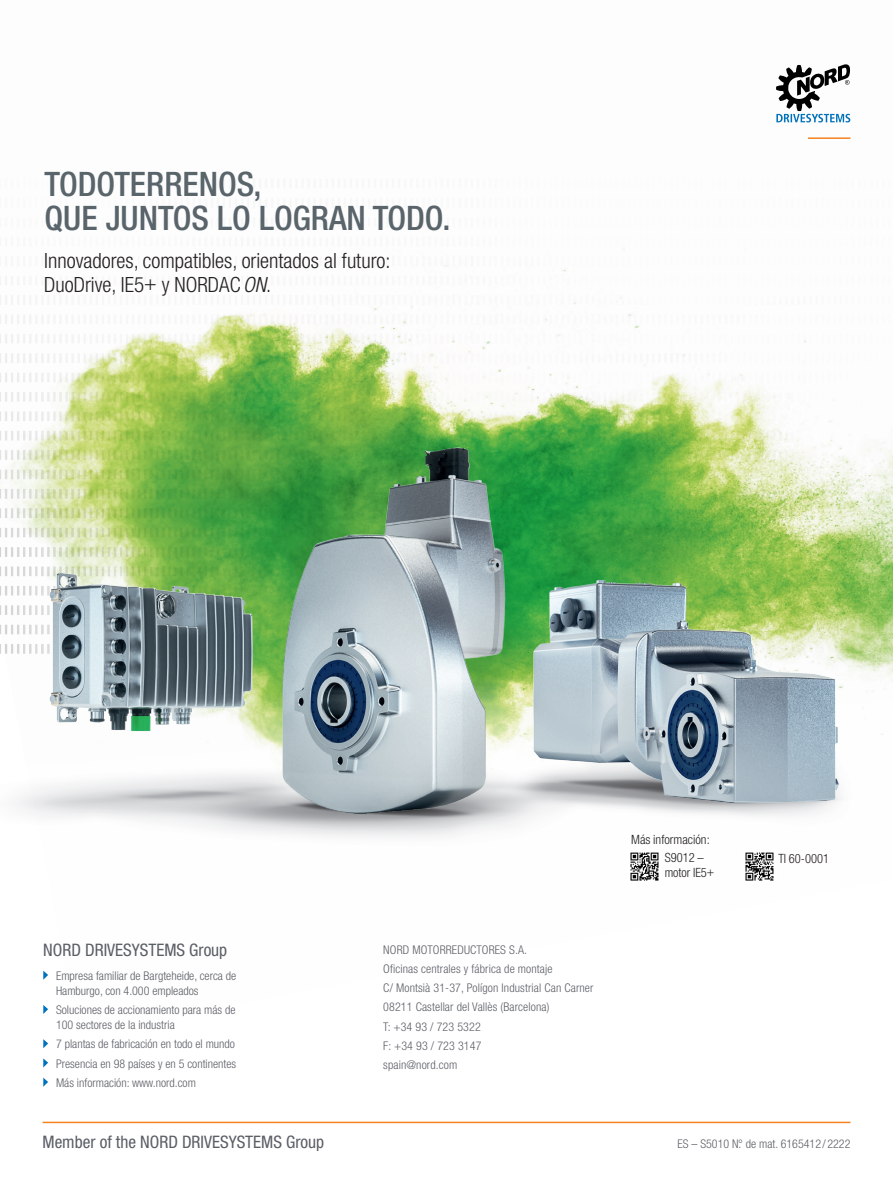
<style>
.page{position:relative;width:893px;height:1188px;background:#fff}
.page>*{position:absolute;margin:0;border:0;box-sizing:border-box;transform-origin:0 0}
.t1{font:500 condensed 33.75px/33.8px "Helvetica Neue LT Std";color:#59646b}
.t2{font:300 condensed 21px/24px "Helvetica Neue LT Std";color:#231f20}
.t3{font:condensed 17.25px "Helvetica Neue LT Std";color:#5b5f66}
.Aufzählung{font:300 condensed 12.75px/15px "Helvetica Neue LT Std";color:#231f20}
.t4{font:300 condensed 12px/15px "Helvetica Neue LT Std";color:#5b5f66}
.s1{font-style:italic}
</style>
<div class="page">
<img style="left:0;top:119px;width:851px;height:852px">
<img style="left:4px;top:420px;width:889px;height:471px">
<hr style="left:43px;top:1122px;width:807px;height:1px;background:#f58220">
<hr style="left:808px;top:137px;width:42px;height:2px;background:#f58220">
<svg style="left:776px;top:64px;width:74px;height:58px"></svg>
<img style="left:628px;top:850px;width:34px;height:33px">
<img style="left:742px;top:850px;width:34px;height:34px">
<svg style="left:43px;top:971px;width:5px;height:9px"></svg>
<svg style="left:43px;top:1005px;width:5px;height:9px"></svg>
<svg style="left:43px;top:1039px;width:5px;height:9px"></svg>
<svg style="left:43px;top:1058px;width:5px;height:10px"></svg>
<svg style="left:43px;top:1078px;width:5px;height:9px"></svg>
<p class="t1" style="left:44px;top:167px;width:407px">TODOTERRENOS,<br>QUE JUNTOS LO LOGRAN TODO.</p>
<p class="t2" style="left:44px;top:248px;width:348px">Innovadores, compatibles, orientados al futuro:<br>DuoDrive, IE5+ y NORDAC<span class="s1">ON</span>.</p>
<p class="t3" style="left:43px;top:940px;width:185px">NORD DRIVESYSTEMS Group</p>
<p class="t4" style="left:56px;top:968px;width:182px">Empresa familiar de Bargteheide, cerca de<br>Hamburgo, con 4.000 empleados</p>
<p class="t4" style="left:56px;top:1002px;width:181px">Soluciones de accionamiento para más de<br>100 sectores de la industria</p>
<p class="t4" style="left:56px;top:1036px;width:180px">7 plantas de fabricación en todo el mundo</p>
<p class="t4" style="left:56px;top:1056px;width:182px">Presencia en 98 países y en 5 continentes</p>
<p class="t4" style="left:56px;top:1075px;width:141px">Más información: www.nord.com</p>
<p class="t4" style="left:383px;top:942px;width:145px">NORD MOTORREDUCTORES S.A.</p>
<p class="t4" style="left:383px;top:961px;width:171px">Oficinas centrales y fábrica de montaje</p>
<p class="t4" style="left:383px;top:980px;width:212px">C/ Montsià 31-37, Polígon Industrial Can Carner</p>
<p class="t4" style="left:383px;top:1000px;width:168px">08211 Castellar del Vallès (Barcelona)</p>
<p class="t4" style="left:383px;top:1019px;width:99px">T: +34 93 / 723 5322</p>
<p class="t4" style="left:383px;top:1038px;width:100px">F: +34 93 / 723 3147</p>
<p class="t4" style="left:383px;top:1057px;width:76px">spain@nord.com</p>
<p class="Aufzählung" style="left:631px;top:831px;width:80px">Más información:</p>
<p class="Aufzählung" style="left:665px;top:850px;width:51px">S9012 – motor IE5+</p>
<p class="Aufzählung" style="left:778px;top:851px;width:52px">TI 60-0001</p>
<p class="t3" style="left:43px;top:1132px;width:283px">Member of the NORD DRIVESYSTEMS Group</p>
<p class="t4" style="left:678px;top:1136px;width:174px">ES – S5010 N.° de mat. 6165412 / 2222</p>
</div>
